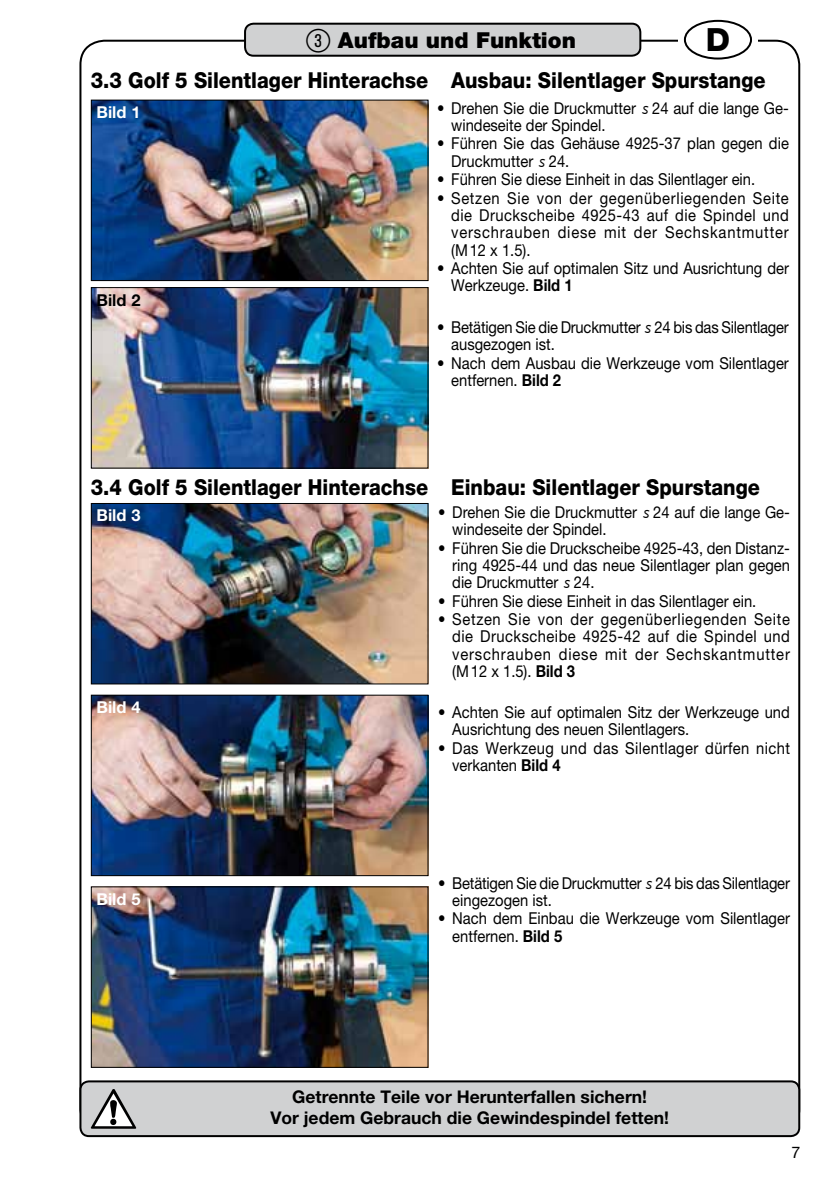
<style>
.page{position:relative;width:840px;height:1191px;background:#fff}
.page>*{position:absolute;margin:0;border:0;box-sizing:border-box;transform-origin:0 0}
.t1{font:800 32px "Helvetica Neue X10 85";color:#000}
.t2{font:800 22px "Helvetica Neue X10 85";color:#000;scale:.9 1}
.t3{font:900 22px "Helvetica Neue X10 95";color:#000}
.t4{font:700 17.6px/21px "Helvetica Neue X10 75";color:#000;text-align:center}
.t5{font:16.4px/17.2px "Helvetica Neue X10 55 Roman";color:#000;scale:.9 1}
.t6{font:16.4px/17.2px "Helvetica Neue X10 55 Roman";letter-spacing:.025em;color:#000;scale:.9 1}
.t7{font:700 16.4px "Helvetica Neue X10 75";color:#fff}
.t8{font:700 16.4px "Helvetica Neue X10 75";color:#000}
.t9{font:16px "Helvetica Neue X10 55 Roman";color:#000}
.s1{font-family:"Ziffernim Kreisund Quadrat BQ";font-weight:400;font-size:32px}
.s2{font-family:"Iso Din BBQ";font-style:italic}
.s3{font-family:"Helvetica Neue X10 75";font-weight:700}
</style>
<div class="page">
<div style="left:683px;top:20px;width:68px;height:40px;border:2px solid #000;border-radius:50%"></div>
<div style="left:80px;top:1081px;width:718px;height:55px;background:#d0d1d2;border-radius:9px"></div>
<div style="left:79px;top:1080px;width:720px;height:57px;border:2px solid #000;border-radius:9px"></div>
<svg style="left:91px;top:1089px;width:45px;height:39px"></svg>
<div style="left:245px;top:24px;width:395px;height:32px;background:#d0d1d2;border-radius:9px"></div>
<div style="left:244px;top:23px;width:397px;height:34px;border:2px solid #000;border-radius:9px"></div>
<img style="left:93px;top:102px;width:333px;height:177px">
<div style="left:91px;top:100px;width:337px;height:181px;border:1px solid #000"></div>
<img style="left:93px;top:289px;width:333px;height:177px">
<div style="left:91px;top:287px;width:337px;height:181px;border:1px solid #000"></div>
<img style="left:93px;top:505px;width:333px;height:177px">
<div style="left:91px;top:503px;width:337px;height:181px;border:1px solid #000"></div>
<img style="left:93px;top:696px;width:333px;height:178px">
<div style="left:91px;top:694px;width:337px;height:182px;border:1px solid #000"></div>
<img style="left:93px;top:888px;width:333px;height:177px">
<div style="left:91px;top:886px;width:337px;height:181px;border:1px solid #000"></div>
<h1 class="t1" style="left:705px;top:21px;width:26px">D</h1>
<h2 class="t3" style="left:306px;top:27px;width:271px"><span class="s1">3</span> Aufbau und Funktion</h2>
<h2 class="t2" style="left:91px;top:67px;width:750px">3.3 Golf 5 Silentlager Hinterachse Ausbau: Silentlager Spurstange</h2>
<p class="t7" style="left:96px;top:102px;width:46px">Bild 1</p>
<p class="t5" style="left:451px;top:99px;width:376px;text-indent:-14px">• Drehen Sie die Druckmutter <span class="s2">s</span> 24 auf die lange Ge&shy;windeseite der Spindel.</p>
<p class="t5" style="left:451px;top:135px;width:376px;text-indent:-14px">• Führen Sie das Gehäuse 4925-37 plan gegen die<br>Druckmutter <span class="s2">s</span> 24.</p>
<p class="t5" style="left:437px;top:171px;width:355px">• Führen Sie diese Einheit in das Silentlager ein.</p>
<p class="t5" style="left:451px;top:189px;width:376px;text-align:justify;text-indent:-14px">• Setzen Sie von der gegenüberliegenden Seite die Druckscheibe 4925-43 auf die Spindel und verschrauben diese mit der Sechskantmutter (M12 x 1.5).</p>
<p class="t5" style="left:451px;top:259px;width:376px;text-indent:-14px">• Achten Sie auf optimalen Sitz und Ausrichtung der<br>Werkzeuge. <span class="s3">Bild 1</span></p>
<p class="t5" style="left:451px;top:318px;width:376px;text-indent:-14px">• Betätigen Sie die Druckmutter <span class="s2">s</span> 24 bis das Silentlager ausgezogen ist.</p>
<p class="t5" style="left:451px;top:354px;width:376px;text-indent:-14px">• Nach dem Ausbau die Werkzeuge vom Silentlager entfernen. <span class="s3">Bild 2</span></p>
<p class="t8" style="left:96px;top:290px;width:46px">Bild 2</p>
<h2 class="t2" style="left:91px;top:474px;width:744px">3.4 Golf 5 Silentlager Hinterachse Einbau: Silentlager Spurstange</h2>
<p class="t5" style="left:452px;top:503px;width:376px;text-indent:-14px">• Drehen Sie die Druckmutter <span class="s2">s</span> 24 auf die lange Ge&shy;windeseite der Spindel.</p>
<p class="t5" style="left:452px;top:539px;width:376px;text-align:justify;text-indent:-14px">• Führen Sie die Druckscheibe 4925-43, den Distanz&shy;ring 4925-44 und das neue Silentlager plan gegen die Druckmutter <span class="s2">s</span> 24.</p>
<p class="t5" style="left:438px;top:592px;width:355px">• Führen Sie diese Einheit in das Silentlager ein.</p>
<p class="t5" style="left:452px;top:610px;width:376px;text-align:justify;text-indent:-14px">• Setzen Sie von der gegenüberliegenden Seite die Druckscheibe 4925-42 auf die Spindel und verschrauben diese mit der Sechskantmutter (M12 x 1.5). <span class="s3">Bild 3</span></p>
<p class="t5" style="left:452px;top:703px;width:376px;text-indent:-14px">• Achten Sie auf optimalen Sitz der Werkzeuge und<br>Ausrichtung des neuen Silentlagers.</p>
<p class="t6" style="left:452px;top:739px;width:376px;text-indent:-14px">• Das Werkzeug und das Silentlager dürfen nicht verkanten <span class="s3">Bild 4</span></p>
<p class="t7" style="left:96px;top:505px;width:46px">Bild 3</p>
<p class="t7" style="left:96px;top:697px;width:46px">Bild 4</p>
<p class="t7" style="left:96px;top:889px;width:46px">Bild 5</p>
<p class="t5" style="left:452px;top:874px;width:376px;text-indent:-14px">• Betätigen Sie die Druckmutter <span class="s2">s</span> 24 bis das Silentlager eingezogen ist.</p>
<p class="t5" style="left:452px;top:909px;width:376px;text-indent:-14px">• Nach dem Einbau die Werkzeuge vom Silentlager entfernen. <span class="s3">Bild 5</span></p>
<p class="t4" style="left:270px;top:1085px;width:400px">Getrennte Teile vor Herunterfallen sichern!<br>Vor jedem Gebrauch die Gewindespindel fetten!</p>
<p class="t9" style="left:790px;top:1143px;width:10px">7</p>
</div>
